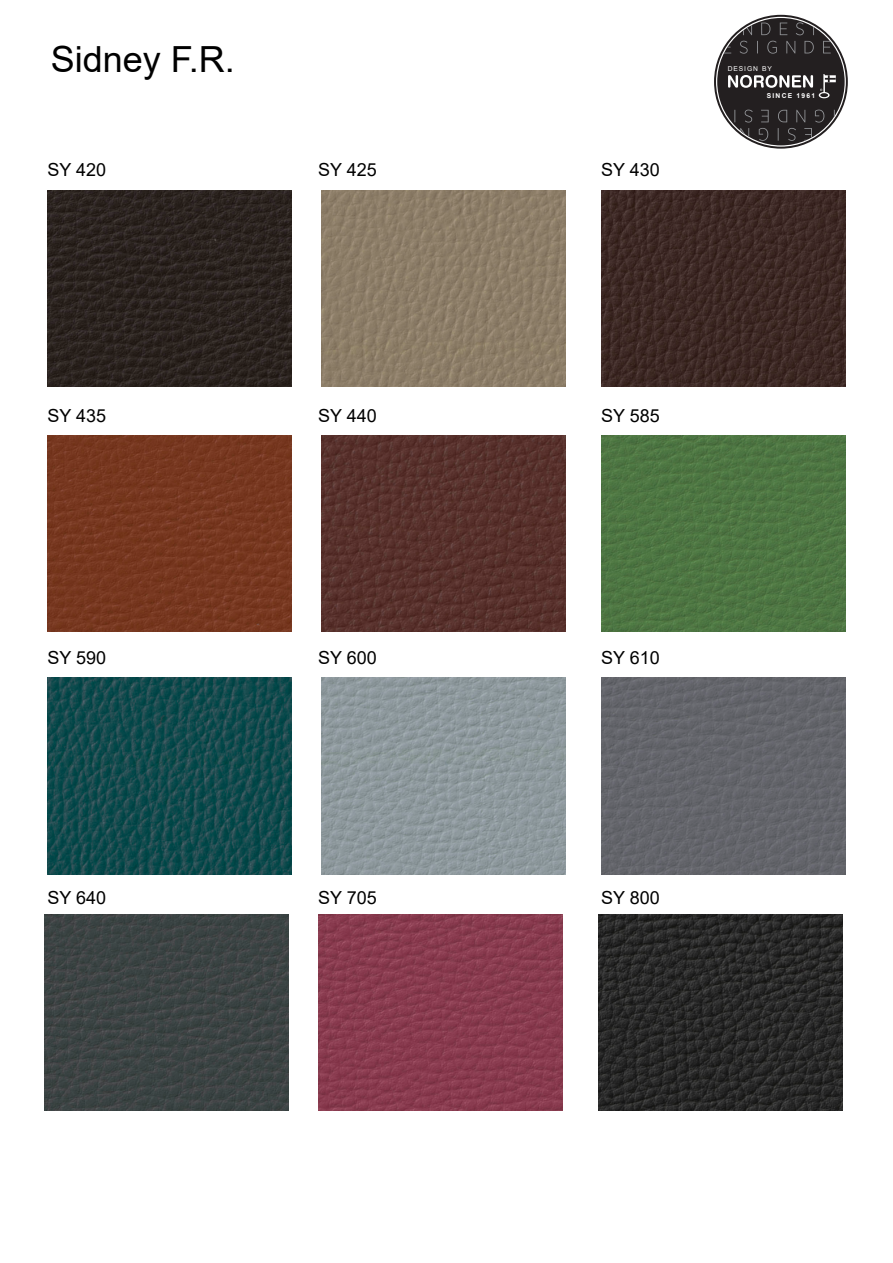
<style>
.page{position:relative;width:893px;height:1263px;background:#fff}
.page>*{position:absolute;margin:0;border:0;box-sizing:border-box;transform-origin:0 0}
.t1{font:36px "Arial";color:#000}
.t2{font:18px "Arial";color:#000}
.t3{font:700 6.75px "Arial";letter-spacing:.18em;color:#fff}
.t4{font:6.75px "Arial";letter-spacing:.135em;color:#fff}
</style>
<div class="page">
<img style="left:48px;top:190px;width:244px;height:197px">
<img style="left:321px;top:190px;width:244px;height:197px">
<img style="left:601px;top:190px;width:244px;height:197px">
<img style="left:48px;top:435px;width:244px;height:196px">
<img style="left:321px;top:435px;width:244px;height:196px">
<img style="left:601px;top:435px;width:244px;height:196px">
<img style="left:48px;top:678px;width:244px;height:196px">
<img style="left:321px;top:678px;width:244px;height:196px">
<img style="left:601px;top:678px;width:244px;height:196px">
<img style="left:44px;top:914px;width:245px;height:197px">
<img style="left:318px;top:914px;width:244px;height:197px">
<img style="left:598px;top:914px;width:244px;height:197px">
<svg style="left:714px;top:15px;width:134px;height:134px"></svg>
<div style="left:717px;top:18px;width:128px;height:127px;background:#231f20;border-radius:50%"></div>
<svg style="left:728px;top:75px;width:85px;height:13px"></svg>
<svg style="left:819px;top:74px;width:17px;height:24px"></svg>
<svg style="left:804px;top:41px;width:27px;height:12px"></svg>
<svg style="left:761px;top:22px;width:53px;height:13px"></svg>
<svg style="left:724px;top:41px;width:71px;height:13px"></svg>
<svg style="left:743px;top:25px;width:9px;height:10px"></svg>
<svg style="left:734px;top:110px;width:101px;height:31px"></svg>
<h1 class="t1" style="left:51px;top:46px;width:186px">Sidney F.R.</h1>
<p class="t2" style="left:48px;top:163px;width:60px">SY 420</p>
<p class="t2" style="left:318px;top:163px;width:60px">SY 425</p>
<p class="t2" style="left:601px;top:163px;width:60px">SY 430</p>
<p class="t4" style="left:728px;top:66px;width:46px">DESIGN BY</p>
<p class="t3" style="left:767px;top:93px;width:50px">SINCE 1961</p>
<p class="t2" style="left:48px;top:409px;width:60px">SY 435</p>
<p class="t2" style="left:318px;top:409px;width:60px">SY 440</p>
<p class="t2" style="left:601px;top:409px;width:60px">SY 585</p>
<p class="t2" style="left:48px;top:651px;width:60px">SY 590</p>
<p class="t2" style="left:318px;top:651px;width:60px">SY 600</p>
<p class="t2" style="left:601px;top:651px;width:60px">SY 610</p>
<p class="t2" style="left:48px;top:890px;width:60px">SY 640</p>
<p class="t2" style="left:318px;top:890px;width:60px">SY 705</p>
<p class="t2" style="left:601px;top:890px;width:60px">SY 800</p>
</div>
